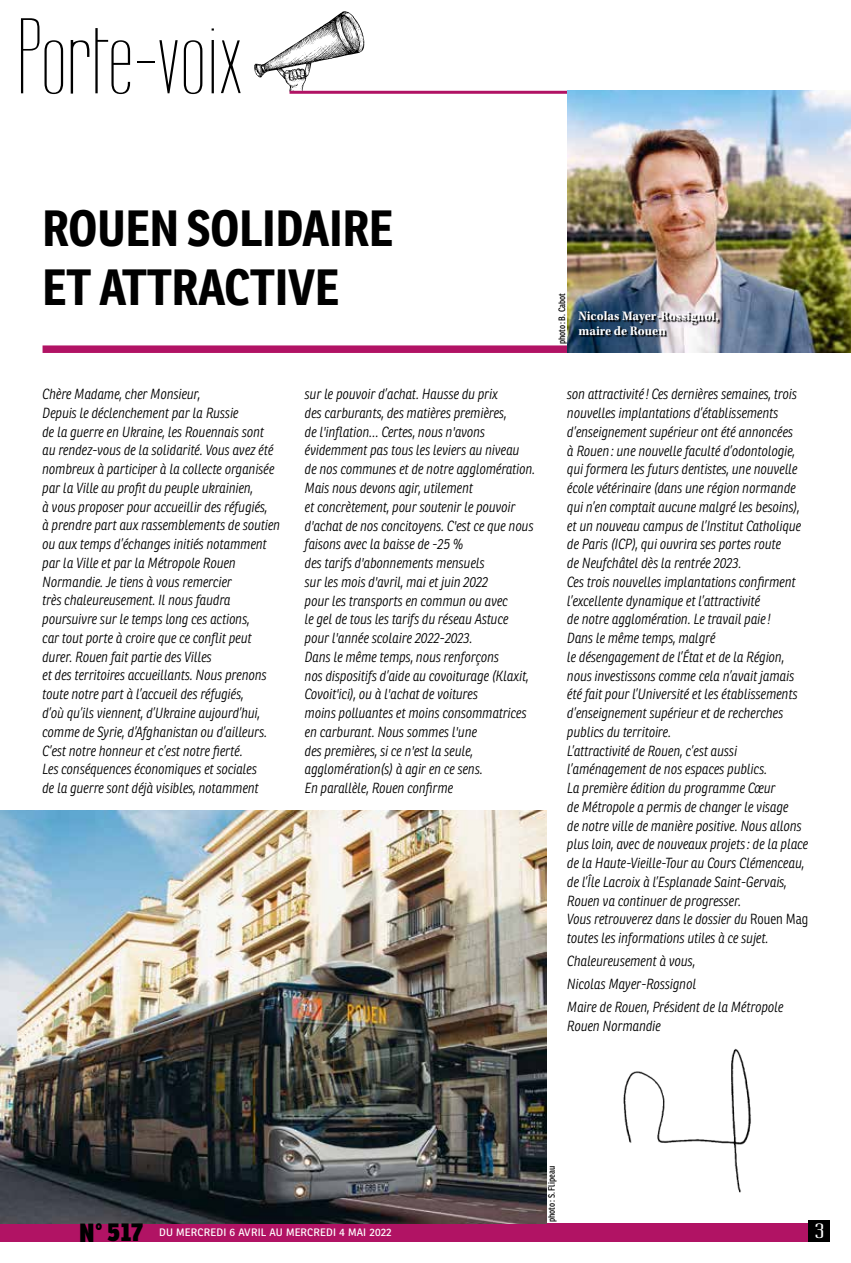
<style>
.page{position:relative;width:851px;height:1263px;background:#fff}
.page>*{position:absolute;margin:0;border:0;box-sizing:border-box;transform-origin:0 0}
.t1{font:100 94.5px "Labtop";color:#000}
.t2{font:700 49.5px/59.4px "Ronnia Cond";color:#000}
.t3{font:800 25.65px "Ronnia Cond";color:#000}
.t4{font:18px "Labtop Superwide Boldish";color:#fff}
.t5{font:italic 300 14.25px/18.8px "Ronnia Cond";color:#000}
.t6{font:13.5px/15px "Kepler Std Bold Scn";letter-spacing:.005em;color:#fff}
.t7{font:10.5px "Ronnia";letter-spacing:.02em;color:#fff}
.t8{font:9px "Ronnia Cond";color:#000}
.s1{font-style:normal}
</style>
<div class="page">
<div style="left:0;top:1223px;width:808px;height:19px;background:#b11364"></div>
<svg style="left:254px;top:11px;width:110px;height:80px"></svg>
<hr style="left:289px;top:91px;width:561px;height:3px;background:#b11364">
<img style="left:0;top:811px;width:546px;height:412px">
<img style="left:623px;top:1048px;width:128px;height:145px">
<div style="left:43px;top:345px;width:676px;height:8px;background:#b11364"></div>
<img style="left:567px;top:91px;width:283px;height:262px">
<div style="left:579px;top:312px;width:141px;height:25px;background:#000;opacity:.95"></div>
<div style="left:808px;top:1220px;width:21px;height:22px;background:#000"></div>
<h1 class="t1" style="left:16px;top:-1px;width:227px">Porte-voix</h1>
<h2 class="t2" style="left:43px;top:198px;width:352px">ROUEN SOLIDAIRE<br>ET ATTRACTIVE</h2>
<p class="t8" style="left:556px;top:344px;width:53px;rotate:-90deg">photo : B. Cabot</p>
<p class="t6" style="left:578px;top:309px;width:142px">Nicolas Mayer-Rossignol, maire de Rouen</p>
<p class="t5" style="left:43px;top:385px;width:239px">Chère Madame, cher Monsieur,<br>Depuis le déclenchement par la Russie<br>de la guerre en Ukraine, les Rouennais sont au rendez-vous de la solidarité. Vous avez été nombreux à participer à la collecte organisée par la Ville au profit du peuple ukrainien,<br>à vous proposer pour accueillir des réfugiés,<br>à prendre part aux rassemblements de soutien ou aux temps d’échanges initiés notamment par la Ville et par la Métropole Rouen Normandie. Je tiens à vous remercier<br>très chaleureusement. Il nous faudra poursuivre sur le temps long ces actions,<br>car tout porte à croire que ce conflit peut durer. Rouen fait partie des Villes<br>et des territoires accueillants. Nous prenons toute notre part à l’accueil des réfugiés,<br>d’où qu’ils viennent, d’Ukraine aujourd’hui, comme de Syrie, d’Afghanistan ou d’ailleurs.<br>C’est notre honneur et c’est notre fierté.<br>Les conséquences économiques et sociales<br>de la guerre sont déjà visibles, notamment</p>
<p class="t5" style="left:305px;top:385px;width:232px">sur le pouvoir d’achat. Hausse du prix<br>des carburants, des matières premières,<br>de l'inflation… Certes, nous n'avons évidemment pas tous les leviers au niveau<br>de nos communes et de notre agglomération.<br>Mais nous devons agir, utilement<br>et concrètement, pour soutenir le pouvoir d'achat de nos concitoyens. C'est ce que nous faisons avec la baisse de -25 %<br>des tarifs d'abonnements mensuels<br>sur les mois d'avril, mai et juin 2022<br>pour les transports en commun ou avec<br>le gel de tous les tarifs du réseau Astuce pour l'année scolaire 2022-2023.<br>Dans le même temps, nous renforçons<br>nos dispositifs d’aide au covoiturage (Klaxit, Covoit'ici), ou à l'achat de voitures<br>moins polluantes et moins consommatrices en carburant. Nous sommes l'une<br>des premières, si ce n'est la seule, agglomération(s) à agir en ce sens.<br>En parallèle, Rouen confirme</p>
<p class="t5" style="left:567px;top:385px;width:242px">son attractivité! Ces dernières semaines, trois nouvelles implantations d’établissements d’enseignement supérieur ont été annoncées<br>à Rouen : une nouvelle faculté d’odontologie, qui formera les futurs dentistes, une nouvelle école vétérinaire (dans une région normande qui n’en comptait aucune malgré les besoins), et un nouveau campus de l’Institut Catholique de Paris (ICP), qui ouvrira ses portes route<br>de Neufchâtel dès la rentrée 2023.<br>Ces trois nouvelles implantations confirment l’excellente dynamique et l’attractivité<br>de notre agglomération. Le travail paie!<br>Dans le même temps, malgré<br>le désengagement de l’État et de la Région, nous investissons comme cela n’avait jamais été fait pour l’Université et les établissements d’enseignement supérieur et de recherches publics du territoire.<br>L’attractivité de Rouen, c’est aussi l’aménagement de nos espaces publics.<br>La première édition du programme Cœur<br>de Métropole a permis de changer le visage<br>de notre ville de manière positive. Nous allons plus loin, avec de nouveaux projets: de la place de la Haute-Vieille-Tour au Cours Clémenceau, de l’Île Lacroix à l’Esplanade Saint-Gervais, Rouen va continuer de progresser.<br>Vous retrouverez dans le dossier du <span class="s1">Rouen Mag </span>toutes les informations utiles à ce sujet.</p>
<p class="t5" style="left:567px;top:950px;width:218px;line-height:23px">Chaleureusement à vous,<br>Nicolas Mayer-Rossignol<br>Maire de Rouen, Président de la Métropole</p>
<p class="t5" style="left:567px;top:1016px;width:95px">Rouen Normandie</p>
<p class="t8" style="left:546px;top:1222px;width:58px;rotate:-90deg">photo : S. Flipeau</p>
<h3 class="t3" style="left:79px;top:1215px;width:65px">N° 517</h3>
<p class="t7" style="left:159px;top:1226px;width:234px">DU MERCREDI 6 AVRIL AU MERCREDI 4 MAI 2022</p>
<p class="t4" style="left:814px;top:1220px;width:10px">3</p>
</div>
